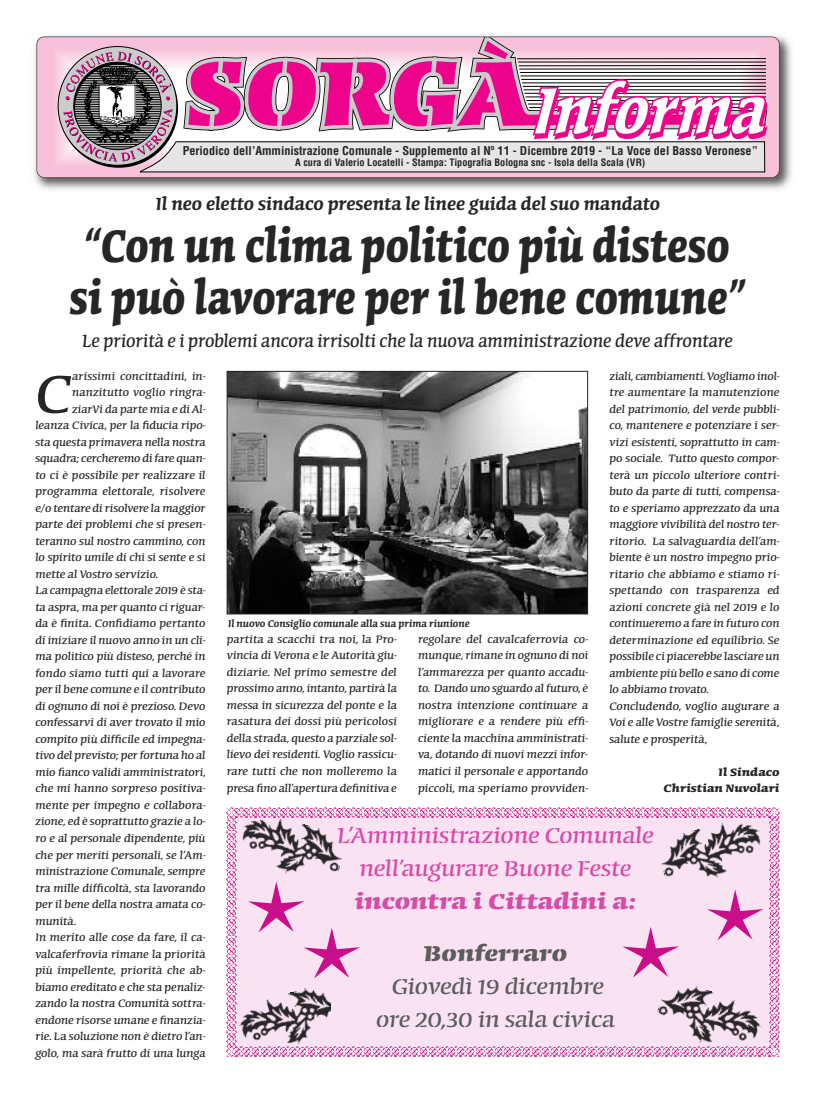
<style>
.page{position:relative;width:815px;height:1099px;background:#fff}
.page>*{position:absolute;margin:0;border:0;box-sizing:border-box;transform-origin:0 0}
.t1{font:68.12px "Conga Brava Std";color:#272627;scale:1.1 1}
.t2{font:700 58.25px/52px "Conga Brava Std";color:#272627;scale:.81 1}
.t3{font:27.5px/33px "Conga Brava Stencil Std";color:#d74aa7;text-align:center;scale:1.14 1}
.t4{font:27.5px/33px "Conga Brava Stencil Std";color:#5d5c5d;text-align:center;scale:1.14 1}
.t5{font:700 27.5px "Conga Brava Stencil Std";color:#d74aa7;scale:1.14 1}
.t6{font:700 27.5px "Conga Brava Stencil Std";color:#5d5c5d;scale:1.14 1}
.t7{font:22.5px "Conga Brava Std";color:#272627}
.t8{font:600 22.5px "Conga Brava Std";color:#272627}
.t9{font:13.75px/16.5px "Conga Brava Std";color:#272627;text-align:justify;scale:1.1 1}
.t10{font:700 13.75px/16.5px "Conga Brava Std";color:#272627;text-align:right;scale:1.1 1}
.t11{font:600 12.5px "Conga Brava Std";color:#272627}
.t12{font:700 condensed 11.88px "Helvetica";color:#272627}
.t13{font:700 condensed 10px "Helvetica";color:#272627}
</style>
<div class="page">
<img style="left:34px;top:35px;width:758px;height:155px">
<svg style="left:37px;top:37px;width:742px;height:140px;background:#ebb8cf"></svg>
<svg style="left:58px;top:39px;width:715px;height:133px"></svg>
<img style="left:77px;top:63px;width:79px;height:95px">
<div style="left:37px;top:37px;width:743px;height:141px;border:1px solid #272627;border-radius:8px"></div>
<img style="left:229px;top:373px;width:357px;height:239px">
<div style="left:227px;top:371px;width:361px;height:243px;border:1px solid #272627"></div>
<img style="left:657px;top:1056px;width:107px;height:1px">
<img style="left:234px;top:1056px;width:96px;height:1px">
<svg style="left:227px;top:807px;width:552px;height:249px;background:#eccee2"></svg>
<p class="t12" style="left:183px;top:146px;width:576px">Periodico dell’Amministrazione Comunale - Supplemento al Nº 11 - Dicembre 2019 - “La Voce del Basso Veronese”</p>
<p class="t13" style="left:295px;top:158px;width:352px">A cura di Valerio Locatelli - Stampa: Tipografia Bologna snc - Isola della Scala (VR)</p>
<h3 class="t8" style="left:156px;top:196px;width:506px">Il neo eletto sindaco presenta le linee guida del suo mandato</h3>
<h2 class="t2" style="left:69px;top:224px;width:836px">“Con un clima politico più disteso si può lavorare per il bene comune”</h2>
<h3 class="t7" style="left:82px;top:326px;width:652px">Le priorità e i problemi ancora irrisolti che la nuova amministrazione deve affrontare</h3>
<h1 class="t1" style="left:35px;top:349px;width:35px">C</h1>
<p class="t9" style="left:72px;top:367px;width:122px">arissimi concittadini, in-</p>
<p class="t9" style="left:72px;top:383px;width:122px">nanzitutto voglio ringra-</p>
<p class="t9" style="left:72px;top:400px;width:122px">ziarVi da partemia e di Al-</p>
<p class="t9" style="left:35px;top:416px;width:156px">leanza Civica, per la fiducia ripo-</p>
<p class="t9" style="left:35px;top:433px;width:156px">sta questa primavera nella nostra</p>
<p class="t9" style="left:35px;top:449px;width:156px">squadra;cercheremo difare quan-</p>
<p class="t9" style="left:35px;top:466px;width:156px">to ci è possibile per realizzare il</p>
<p class="t9" style="left:35px;top:482px;width:156px">programma elettorale, risolvere</p>
<p class="t9" style="left:35px;top:499px;width:156px">e/o tentare dirisolverelamaggior</p>
<p class="t9" style="left:35px;top:515px;width:156px">parte dei problemi che si presen-</p>
<p class="t9" style="left:35px;top:532px;width:156px">teranno sul nostro cammino, con</p>
<p class="t9" style="left:35px;top:548px;width:156px">lo spirito umile di chi si sente e si</p>
<p class="t9" style="left:35px;top:565px;width:113px">mette al Vostro servizio.</p>
<p class="t9" style="left:35px;top:581px;width:156px">La campagna elettorale2019 èsta-</p>
<p class="t9" style="left:35px;top:598px;width:155px">ta aspra,ma per quanto ciriguar-</p>
<p class="t9" style="left:35px;top:614px;width:156px">da è finita. Confidiamo pertanto</p>
<p class="t9" style="left:35px;top:631px;width:156px">di iniziareil nuovo anno in un cli-</p>
<p class="t9" style="left:35px;top:647px;width:156px">ma politico più disteso, perché in</p>
<p class="t9" style="left:35px;top:664px;width:156px">fondo siamo tutti qui a lavorare</p>
<p class="t9" style="left:35px;top:680px;width:156px">peril benecomuneeilcontributo</p>
<p class="t9" style="left:35px;top:697px;width:156px">di ognuno di noi è prezioso. Devo</p>
<p class="t9" style="left:35px;top:713px;width:156px">confessarvi di aver trovato il mio</p>
<p class="t9" style="left:35px;top:730px;width:156px">compito più difficile ed impegna-</p>
<p class="t9" style="left:35px;top:746px;width:156px">tivo del previsto; perfortuna ho al</p>
<p class="t9" style="left:35px;top:763px;width:156px">mio fianco validi amministratori,</p>
<p class="t9" style="left:35px;top:779px;width:156px">che mi hanno sorpreso positiva-</p>
<p class="t9" style="left:35px;top:796px;width:156px">mente per impegno e collabora-</p>
<p class="t9" style="left:35px;top:812px;width:156px">zione,ed èsoprattutto grazie a lo-</p>
<p class="t9" style="left:35px;top:829px;width:156px">ro e al personale dipendente, più</p>
<p class="t9" style="left:35px;top:845px;width:156px">che per meriti personali, se l’Am-</p>
<p class="t9" style="left:35px;top:862px;width:156px">ministrazione Comunale,sempre</p>
<p class="t9" style="left:35px;top:878px;width:156px">tra mille difficoltà, sta lavorando</p>
<p class="t9" style="left:35px;top:895px;width:156px">per il bene della nostra amata co-</p>
<p class="t9" style="left:35px;top:911px;width:39px">munità.</p>
<p class="t9" style="left:35px;top:928px;width:156px">In merito alle cose da fare, il ca-</p>
<p class="t9" style="left:35px;top:944px;width:156px">valcaferfrovia rimane la priorità</p>
<p class="t9" style="left:35px;top:961px;width:156px">più impellente, priorità che ab-</p>
<p class="t9" style="left:35px;top:977px;width:156px">biamo ereditato echesta penaliz-</p>
<p class="t9" style="left:35px;top:994px;width:156px">zando la nostra Comunità sottra-</p>
<p class="t9" style="left:35px;top:1010px;width:156px">endonerisorse umanee finanzia-</p>
<p class="t9" style="left:35px;top:1027px;width:156px">rie. La soluzione non è dietro l’an-</p>
<p class="t9" style="left:35px;top:1043px;width:156px">golo, ma sarà frutto di una lunga</p>
<p class="t11" style="left:228px;top:619px;width:243px">Il nuovo Consiglio comunale alla sua prima riunione</p>
<p class="t9" style="left:227px;top:630px;width:156px">partita a scacchi tra noi, la Pro&shy;vincia di Verona e le Autorità giu&shy;diziarie. Nel primo semestre del prossimo anno, intanto, partirà la messa in sicurezza del ponte e la rasatura dei dossi più pericolosi della strada, questo a parzialesol&shy;lievo dei residenti. Voglio rassicu&shy;rare tutti che non molleremo la presa fino all’apertura definitiva e</p>
<p class="t9" style="left:418px;top:630px;width:156px">regolare del cavalcaferrovia co&shy;munque,rimanein ognuno di noi l’ammarezza per quanto accadu&shy;to. Dando uno sguardo alfuturo,è nostra intenzione continuare a migliorare e a rendere più effi&shy;ciente la macchina amministrati&shy;va, dotando di nuovi mezzi infor&shy;matici il personale e apportando piccoli, ma speriamo provviden-</p>
<p class="t9" style="left:609px;top:367px;width:156px;text-align:left">ziali,cambiamenti. Vogliamo inol&shy;tre aumentare la manutenzione del patrimonio, del verde pubbli&shy;co, mantenere e potenziare i ser&shy;vizi esistenti, soprattutto in cam&shy;po sociale. Tutto questo compor&shy;terà un piccolo ulteriore contri&shy;buto da parte di tutti, compensa&shy;to e speriamo apprezzato da una maggiore vivibilità del nostro ter&shy;ritorio. La salvaguardia dell’am&shy;biente è un nostro impegno prio&shy;ritario che abbiamo e stiamo ri&shy;spettando con trasparenza ed azioni concrete già nel 2019 e lo continueremo a farein futuro con determinazione ed equilibrio. Se possibileci piacerebbelasciare un ambiente più bello esano dicome lo abbiamo trovato.<br>Concludendo, voglio augurare a<br>Voie alle Vostrefamiglieserenità, salute e prosperità,</p>
<p class="t10" style="left:663px;top:764px;width:107px">Il Sindaco<br>Christian Nuvolari</p>
<h3 class="t3" style="left:337px;top:817px;width:279px">L’Amministrazione Comunale nell’augurare Buone Feste</h3>
<h3 class="t5" style="left:355px;top:892px;width:248px">incontra i Cittadini a:</h3>
<h3 class="t6" style="left:424px;top:943px;width:127px">Bonferraro</h3>
<h3 class="t4" style="left:376px;top:967px;width:211px">Giovedì 19 dicembre ore 20,30 in sala civica</h3>
</div>
